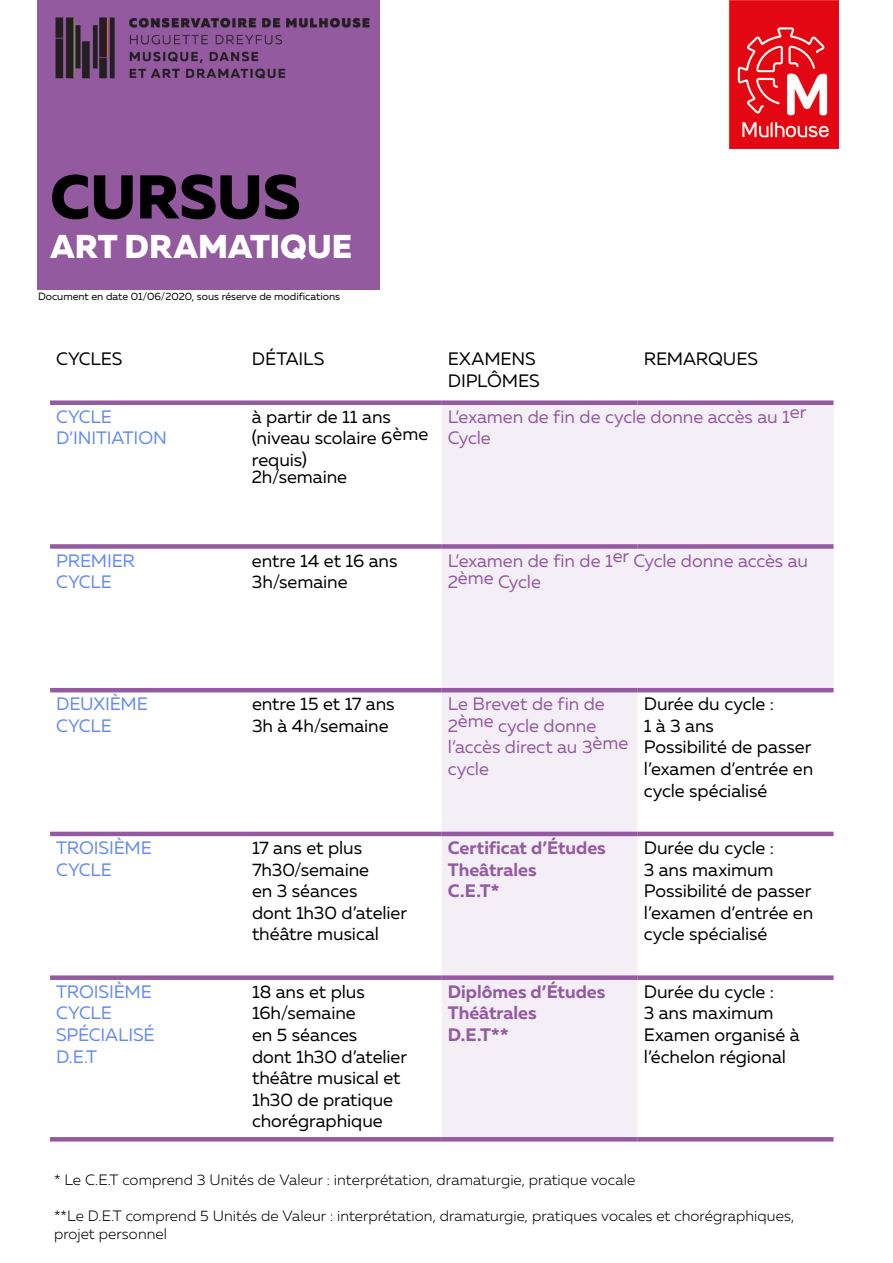
<style>
.page{position:relative;width:893px;height:1263px;background:#fff}
.page>*{position:absolute;margin:0;border:0;box-sizing:border-box;transform-origin:0 0}
.t1{font:800 61.5px "Muller";letter-spacing:-.005em;color:#000}
.t2{font:800 33px "Muller";letter-spacing:-.005em;color:#fff}
.t3{font:18px/21.6px "Muller";letter-spacing:-.005em;color:#000}
.t4{font:18px/21.6px "Muller";letter-spacing:-.005em;color:#935aa0}
.t5{font:18px/21.6px "Muller";letter-spacing:-.01em;color:#638aee}
.t6{font:700 18px/21.6px "Muller";color:#935aa0}
.t7{font:300 15px/18px "Muller";letter-spacing:.005em;color:#000}
.t8{font:10.5px "Muller";color:#000}
</style>
<div class="page">
<div style="left:37px;top:0;width:342px;height:289px;background:#935aa0"></div>
<img style="left:55px;top:0;width:325px;height:104px">
<svg style="left:442px;top:405px;width:391px;height:732px;fill:#f4eef6"></svg>
<div style="left:50px;top:400px;width:196px;height:5px;background:#935aa0"></div>
<div style="left:246px;top:400px;width:196px;height:5px;background:#935aa0"></div>
<div style="left:442px;top:400px;width:196px;height:5px;background:#935aa0"></div>
<div style="left:638px;top:400px;width:195px;height:5px;background:#935aa0"></div>
<div style="left:50px;top:544px;width:196px;height:5px;background:#935aa0"></div>
<div style="left:246px;top:544px;width:196px;height:5px;background:#935aa0"></div>
<div style="left:442px;top:544px;width:196px;height:5px;background:#935aa0"></div>
<div style="left:638px;top:544px;width:195px;height:5px;background:#935aa0"></div>
<hr style="left:50px;top:688px;width:196px;height:4px;background:#935aa0">
<hr style="left:246px;top:688px;width:196px;height:4px;background:#935aa0">
<hr style="left:442px;top:688px;width:196px;height:4px;background:#935aa0">
<hr style="left:638px;top:688px;width:195px;height:4px;background:#935aa0">
<hr style="left:50px;top:832px;width:196px;height:4px;background:#935aa0">
<hr style="left:246px;top:832px;width:196px;height:4px;background:#935aa0">
<hr style="left:442px;top:832px;width:196px;height:4px;background:#935aa0">
<hr style="left:638px;top:832px;width:195px;height:4px;background:#935aa0">
<div style="left:50px;top:975px;width:196px;height:5px;background:#935aa0"></div>
<div style="left:246px;top:975px;width:196px;height:5px;background:#935aa0"></div>
<div style="left:442px;top:975px;width:196px;height:5px;background:#935aa0"></div>
<div style="left:638px;top:975px;width:195px;height:5px;background:#935aa0"></div>
<hr style="left:50px;top:1137px;width:196px;height:4px;background:#935aa0">
<hr style="left:246px;top:1137px;width:196px;height:4px;background:#935aa0">
<hr style="left:442px;top:1137px;width:196px;height:4px;background:#935aa0">
<hr style="left:638px;top:1137px;width:195px;height:4px;background:#935aa0">
<img style="left:729px;top:0;width:109px;height:148px">
<h1 class="t1" style="left:50px;top:158px;width:252px">CURSUS</h1>
<h2 class="t2" style="left:50px;top:226px;width:304px">ART DRAMATIQUE</h2>
<p class="t8" style="left:38px;top:290px;width:304px">Document en date 01/06/2020, sous réserve de modifications</p>
<p class="t3" style="left:56px;top:348px;width:68px">CYCLES</p>
<p class="t3" style="left:252px;top:348px;width:74px">DÉTAILS</p>
<p class="t3" style="left:448px;top:348px;width:93px">EXAMENS<br>DIPLÔMES</p>
<p class="t3" style="left:644px;top:348px;width:116px">REMARQUES</p>
<p class="t5" style="left:56px;top:405px;width:112px">CYCLE<br>D’INITIATION</p>
<p class="t3" style="left:252px;top:405px;width:178px">à partir de 11 ans (niveau scolaire 6ème requis)</p>
<p class="t3" style="left:252px;top:466px;width:97px">2h/semaine</p>
<p class="t4" style="left:448px;top:405px;width:360px">L’examen de fin de cycle donne accès au 1er<br>Cycle</p>
<p class="t5" style="left:56px;top:549px;width:81px">PREMIER<br>CYCLE</p>
<p class="t3" style="left:252px;top:549px;width:147px">entre 14 et 16 ans<br>3h/semaine</p>
<p class="t4" style="left:448px;top:549px;width:362px">L’examen de fin de 1er Cycle donne accès au<br>2ème Cycle</p>
<p class="t5" style="left:56px;top:693px;width:93px">DEUXIÈME<br>CYCLE</p>
<p class="t3" style="left:252px;top:693px;width:144px">entre 15 et 17 ans<br>3h à 4h/semaine</p>
<p class="t4" style="left:448px;top:693px;width:182px">Le Brevet de fin de<br>2ème cycle donne l’accès direct au 3ème cycle</p>
<p class="t3" style="left:644px;top:693px;width:171px">Durée du cycle :<br>1 à 3 ans<br>Possibilité de passer l’examen d’entrée en cycle spécialisé</p>
<p class="t5" style="left:56px;top:837px;width:97px">TROISIÈME<br>CYCLE</p>
<p class="t3" style="left:252px;top:837px;width:156px">17 ans et plus<br>7h30/semaine<br>en 3 séances<br>dont 1h30 d’atelier théâtre musical</p>
<p class="t6" style="left:448px;top:837px;width:159px">Certificat d’Études<br>Theâtrales<br>C.E.T*</p>
<p class="t3" style="left:644px;top:837px;width:171px">Durée du cycle :<br>3 ans maximum<br>Possibilité de passer l’examen d’entrée en cycle spécialisé</p>
<p class="t5" style="left:56px;top:980px;width:100px">TROISIÈME<br>CYCLE<br>SPÉCIALISÉ<br>D.E.T</p>
<p class="t3" style="left:252px;top:980px;width:156px">18 ans et plus<br>16h/semaine<br>en 5 séances<br>dont 1h30 d’atelier théâtre musical et<br>1h30 de pratique chorégraphique</p>
<p class="t6" style="left:448px;top:981px;width:159px">Diplômes d’Études<br>Théâtrales<br>D.E.T**</p>
<p class="t3" style="left:644px;top:980px;width:157px">Durée du cycle :<br>3 ans maximum<br>Examen organisé à l’échelon régional</p>
<p class="t7" style="left:54px;top:1171px;width:583px">* Le C.E.T comprend 3 Unités de Valeur : interprétation, dramaturgie, pratique vocale</p>
<p class="t7" style="left:54px;top:1207px;width:742px">**Le D.E.T comprend 5 Unités de Valeur : interprétation, dramaturgie, pratiques vocales et chorégraphiques, projet personnel</p>
</div>
